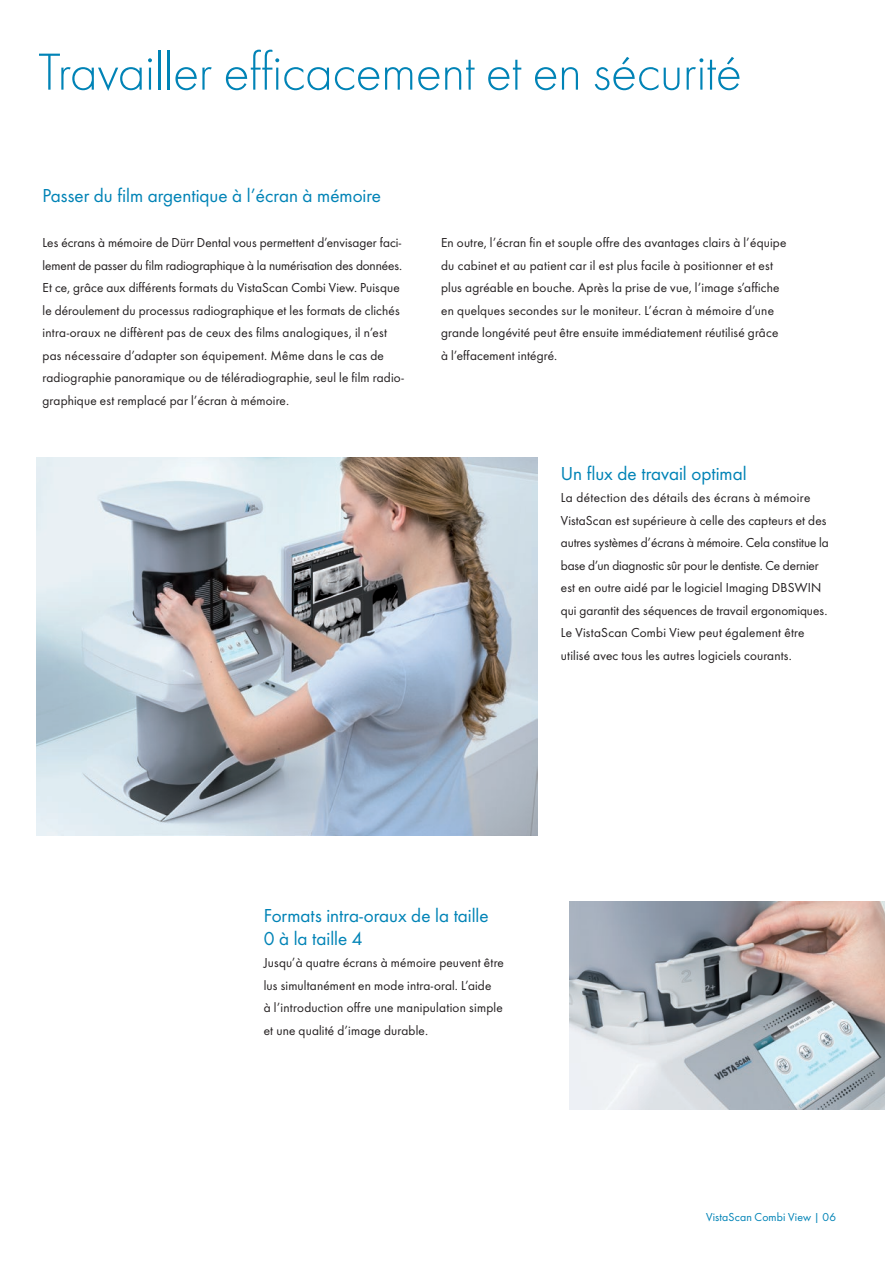
<style>
.page{position:relative;width:885px;height:1263px;background:#fff}
.page>*{position:absolute;margin:0;border:0;box-sizing:border-box;transform-origin:0 0}
.t1{font:300 54px "Futura TOT";letter-spacing:-.01em;color:#0083b6}
.t2{font:19.5px/22.5px "Futura TOT Boo";color:#0083b6}
.t3{font:13.5px/22.5px "Futura TOT Boo";letter-spacing:.01em;color:#231f20}
.t4{font:12px "Futura TOT Boo";letter-spacing:.01em;color:#0083b6}
</style>
<div class="page">
<img style="left:37px;top:457px;width:500px;height:378px">
<img style="left:569px;top:901px;width:315px;height:208px">
<h1 class="t1" style="left:38px;top:41px;width:705px">Travailler efficacement et en sécurité</h1>
<h2 class="t2" style="left:43px;top:184px;width:340px">Passer du film argentique à l’écran à mémoire</h2>
<p class="t3" style="left:43px;top:231px;width:363px">Les écrans à mémoire de Dürr Dental vous permettent d’envisager faci&shy;lement de passer du film radiographique à la numérisation des données.<br>Et ce, grâce aux différents formats du VistaScan Combi View. Puisque le déroulement du processus radiographique et les formats de clichés intra-oraux ne diffèrent pas de ceux des films analogiques, il n’est pas nécessaire d’adapter son équipement. Même dans le cas de radiographie panoramique ou de téléradiographie, seul le film radio&shy;graphique est remplacé par l’écran à mémoire.</p>
<p class="t3" style="left:441px;top:231px;width:347px">En outre, l’écran fin et souple offre des avantages clairs à l’équipe du cabinet et au patient car il est plus facile à positionner et est plus agréable en bouche. Après la prise de vue, l’image s’affiche en quelques secondes sur le moniteur. L’écran à mémoire d’une grande longévité peut être ensuite immédiatement réutilisé grâce à l’effacement intégré.</p>
<h2 class="t2" style="left:560px;top:462px;width:187px">Un flux de travail optimal</h2>
<p class="t3" style="left:560px;top:486px;width:269px">La détection des détails des écrans à mémoire VistaScan est supérieure à celle des capteurs et des autres systèmes d’écrans à mémoire. Cela constitue la base d’un diagnostic sûr pour le dentiste. Ce dernier est en outre aidé par le logiciel Imaging DBSWIN qui garantit des séquences de travail ergonomiques.<br>Le VistaScan Combi View peut également être utilisé avec tous les autres logiciels courants.</p>
<h2 class="t2" style="left:264px;top:904px;width:226px">Formats intra-oraux de la taille<br>0 à la taille 4</h2>
<p class="t3" style="left:264px;top:951px;width:242px">Jusqu’à quatre écrans à mémoire peuvent être lus simultanément en mode intra-oral. L’aide<br>à l’introduction offre une manipulation simple et une qualité d’image durable.</p>
<p class="t4" style="left:706px;top:1209px;width:131px">VistaScan Combi View | 06</p>
</div>
